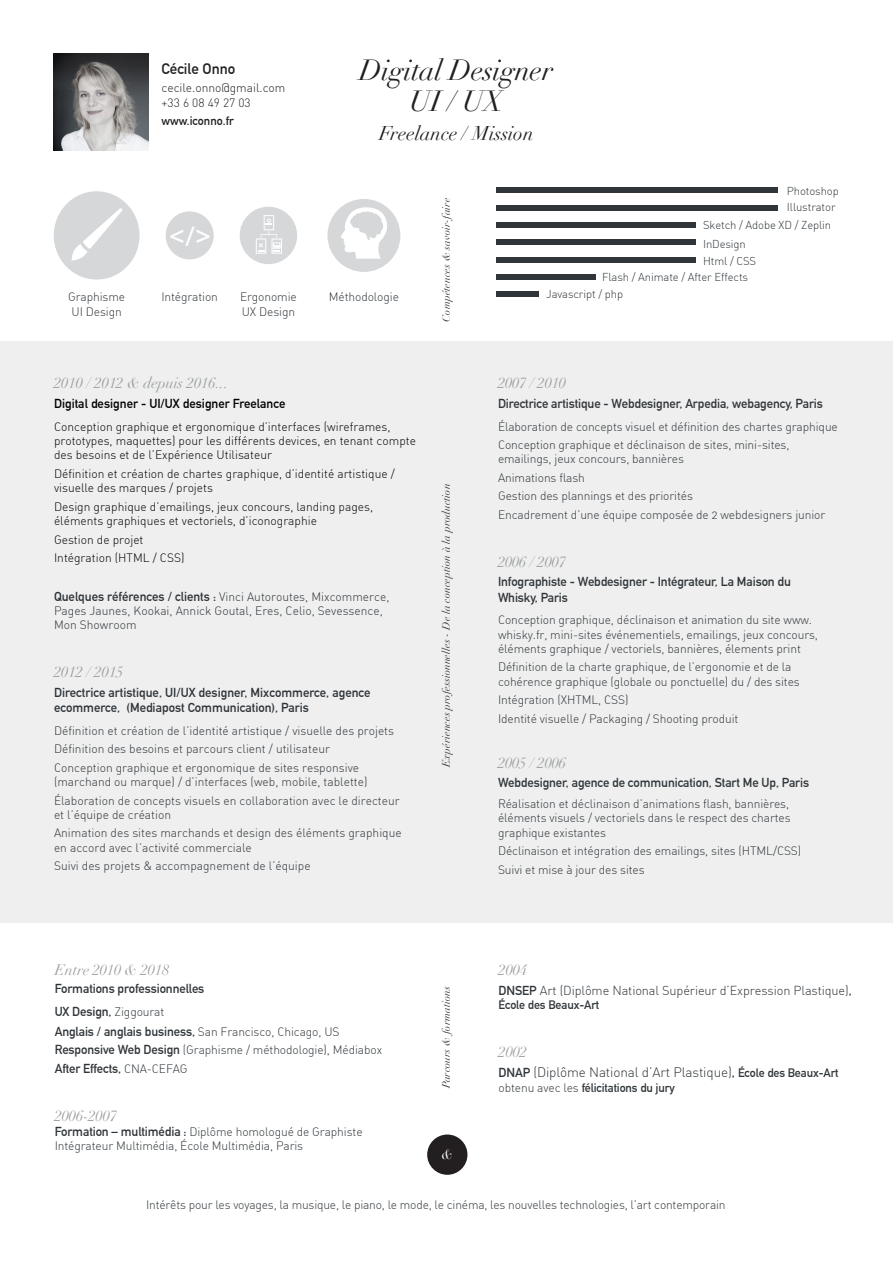
<style>
.page{position:relative;width:893px;height:1263px;background:#fff}
.page>*{position:absolute;margin:0;border:0;box-sizing:border-box;transform-origin:0 0}
.t1{font:italic 28.5px "Didot";letter-spacing:-.01em;color:#231f20}
.t2{font:600 27.15px "Open Sans";color:#fff}
.t3{font:italic 19.5px "Didot";color:#231f20}
.t4{font:italic 15px "Didot";letter-spacing:-.01em;color:#9da0a2}
.t5{font:italic 15px "Didot";color:#9b9f9f}
.t6{font:700 15px "DIN Alternate";color:#231f20}
.t7{font:300 13.5px "DIN Alternate";letter-spacing:-.01em;color:#2f3539}
.t8{font:italic 13.5px "Didot";color:#fff}
.t9{font:700 12.75px "DIN Alternate";letter-spacing:-.01em;color:#2f3539}
.t10{font:700 12.75px/15.3px "DIN Alternate";color:#2d3338}
.t11{font:300 12.75px "DIN Alternate";letter-spacing:-.01em;color:#2f3539}
.t12{font:700 12.75px "DIN Alternate";color:#000001}
.t13{font:300 12px/14.2px "DIN Alternate";letter-spacing:-.01em;color:#2f3539}
.t14{font:300 12px/14.2px "DIN Alternate";color:#2d3338}
.t15{font:300 12px/14.2px "DIN Alternate";color:#000001}
.t16{font:700 12px "DIN Alternate";letter-spacing:-.01em;color:#2f3539}
.t17{font:300 12px "DIN Alternate";color:#231f20}
.t18{font:700 12px "DIN Alternate";color:#231f20}
.t19{font:300 12px "DIN";color:#231f20}
.t20{font:300 11.25px "DIN Alternate";letter-spacing:-.01em;color:#2f3539}
.t21{font:italic 10.5px "Didot";letter-spacing:.015em;color:#2f3539}
.s1{font-weight:400}
.s2{font-weight:700;font-size:12.75px}
.s3{font-weight:300;font-size:12px}
.s4{font-weight:700}
.s5{font-weight:700;font-size:12px}
.s6{font-weight:300}
</style>
<div class="page">
<div style="left:0;top:7px;width:893px;height:1256px;background:#efefef"></div>
<div style="left:0;top:0;width:893px;height:340px;background:#fff"></div>
<div style="left:0;top:923px;width:893px;height:340px;background:#fff"></div>
<img style="left:54px;top:54px;width:95px;height:96px">
<div style="left:496px;top:274px;width:100px;height:6px;background:#2f3539"></div>
<div style="left:496px;top:257px;width:200px;height:5px;background:#2f3539"></div>
<div style="left:496px;top:291px;width:43px;height:6px;background:#2f3539"></div>
<div style="left:496px;top:188px;width:282px;height:5px;background:#2f3539"></div>
<div style="left:496px;top:205px;width:282px;height:5px;background:#2f3539"></div>
<div style="left:496px;top:222px;width:200px;height:6px;background:#2f3539"></div>
<div style="left:496px;top:239px;width:200px;height:6px;background:#2f3539"></div>
<div style="left:54px;top:191px;width:86px;height:89px;background:#d5d7d8;border-radius:50%"></div>
<svg style="left:72px;top:208px;width:50px;height:53px"></svg>
<div style="left:166px;top:211px;width:48px;height:48px;background:#d5d7d8;border-radius:50%"></div>
<div style="left:240px;top:207px;width:57px;height:57px;background:#d5d7d8;border-radius:50%"></div>
<svg style="left:256px;top:215px;width:26px;height:39px"></svg>
<div style="left:327px;top:199px;width:73px;height:73px;background:#d5d7d8;border-radius:50%"></div>
<svg style="left:341px;top:206px;width:47px;height:53px"></svg>
<div style="left:427px;top:1134px;width:40px;height:41px;background:#231f20;border-radius:50%"></div>
<p class="t6" style="left:161px;top:58px;width:75px">Cécile Onno</p>
<p class="t17" style="left:161px;top:81px;width:125px">cecile.onno@gmail.com</p>
<p class="t19" style="left:161px;top:95px;width:91px">+33 6 08 49 27 03</p>
<p class="t18" style="left:161px;top:111px;width:74px">www.iconno.fr</p>
<p class="t1" style="left:359px;top:52px;width:196px">Digital Designer</p>
<p class="t1" style="left:410px;top:84px;width:95px">UI / UX</p>
<p class="t3" style="left:379px;top:121px;width:156px">Freelance / Mission</p>
<p class="t20" style="left:787px;top:184px;width:53px">Photoshop</p>
<p class="t20" style="left:787px;top:200px;width:50px">Illustrator</p>
<p class="t20" style="left:703px;top:218px;width:130px">Sketch / Adobe XD / Zeplin</p>
<p class="t20" style="left:703px;top:237px;width:44px">InDesign</p>
<p class="t20" style="left:602px;top:270px;width:148px">Flash / Animate / After Effects</p>
<p class="t21" style="left:440px;top:321px;width:125px;rotate:-90deg">Compétences &amp; savoir-faire</p>
<p class="t2" style="left:169px;top:217px;width:43px">&lt;<span class="s1">/</span>&gt;</p>
<p class="t20" style="left:703px;top:254px;width:55px">Html / CSS</p>
<p class="t13" style="left:68px;top:290px;width:58px">Graphisme</p>
<p class="t20" style="left:546px;top:287px;width:78px">Javascript / php</p>
<p class="t13" style="left:72px;top:304px;width:52px">UI Design</p>
<p class="t13" style="left:161px;top:290px;width:58px">Intégration</p>
<p class="t13" style="left:240px;top:290px;width:58px">Ergonomie</p>
<p class="t13" style="left:242px;top:304px;width:55px">UX Design</p>
<p class="t13" style="left:329px;top:290px;width:72px">Méthodologie</p>
<p class="t5" style="left:54px;top:374px;width:176px">2010 / 2012 &amp; depuis 2016...</p>
<p class="t12" style="left:54px;top:394px;width:233px">Digital designer - UI/UX designer Freelance</p>
<p class="t15" style="left:54px;top:419px;width:363px">Conception graphique et ergonomique d’interfaces (wireframes, prototypes, maquettes) pour les différents devices, en tenant compte des besoins et de l’Expérience Utilisateur</p>
<p class="t15" style="left:54px;top:466px;width:342px">Définition et création de chartes graphique, d’identité artistique / visuelle des marques / projets</p>
<p class="t15" style="left:54px;top:499px;width:321px">Design graphique d’emailings, jeux concours, landing pages, éléments graphiques et vectoriels, d’iconographie</p>
<p class="t15" style="left:54px;top:532px;width:91px">Gestion de projet</p>
<p class="t15" style="left:54px;top:551px;width:132px">Intégration (HTML / CSS)</p>
<p class="t14" style="left:54px;top:589px;width:337px"><span class="s2">Quelques références / clients :</span> Vinci Autoroutes, Mixcommerce,<br>Pages Jaunes, Kookai, Annick Goutal, Eres, Celio, Sevessence,</p>
<p class="t14" style="left:54px;top:618px;width:84px">Mon Showroom</p>
<p class="t5" style="left:54px;top:663px;width:71px">2012 / 2015</p>
<p class="t10" style="left:54px;top:684px;width:318px">Directrice artistique, UI/UX designer, Mixcommerce, agence ecommerce, (Mediapost Communication), Paris</p>
<p class="t14" style="left:54px;top:723px;width:342px">Définition et création de l’identité artistique / visuelle des projets</p>
<p class="t14" style="left:54px;top:742px;width:277px">Définition des besoins et parcours client / utilisateur</p>
<p class="t14" style="left:54px;top:760px;width:315px">Conception graphique et ergonomique de sites responsive (marchand ou marque) / d’interfaces (web, mobile, tablette)</p>
<p class="t14" style="left:54px;top:793px;width:347px">Élaboration de concepts visuels en collaboration avec le directeur</p>
<p class="t14" style="left:54px;top:807px;width:119px">et l’équipe de création</p>
<p class="t14" style="left:54px;top:826px;width:349px">Animation des sites marchands et design des éléments graphique en accord avec l’activité commerciale</p>
<p class="t14" style="left:54px;top:858px;width:258px">Suivi des projets &amp; accompagnement de l’équipe</p>
<p class="t21" style="left:440px;top:767px;width:285px;rotate:-90deg">Expériences professionnelles - De la conception à la production</p>
<p class="t4" style="left:55px;top:960px;width:116px">Entre 2010 &amp; 2018</p>
<p class="t9" style="left:55px;top:979px;width:151px">Formations professionnelles</p>
<p class="t9" style="left:55px;top:1002px;width:111px">UX Design, <span class="s3">Ziggourat</span></p>
<p class="t9" style="left:55px;top:1021px;width:286px">Anglais / anglais business, <span class="s3">San Francisco, Chicago, US</span></p>
<p class="t13" style="left:55px;top:1043px;width:329px"><span class="s2">Responsive Web Design</span> (Graphisme / méthodologie), Médiabox</p>
<p class="t9" style="left:55px;top:1058px;width:135px">After Effects, <span class="s3">CNA-CEFAG</span></p>
<p class="t4" style="left:55px;top:1106px;width:64px">2006-2007</p>
<p class="t13" style="left:55px;top:1124px;width:309px"><span class="s2">Formation – multimédia :</span> Diplôme homologué de Graphiste<br>Intégrateur Multimédia, École Multimédia, Paris</p>
<p class="t21" style="left:440px;top:1088px;width:104px;rotate:-90deg">Parcours &amp; formations</p>
<p class="t8" style="left:442px;top:1146px;width:13px">&amp;</p>
<p class="t4" style="left:498px;top:374px;width:70px">2007 / 2010</p>
<p class="t9" style="left:498px;top:394px;width:326px">Directrice artistique - Webdesigner, Arpedia, webagency, Paris</p>
<p class="t13" style="left:498px;top:419px;width:341px">Élaboration de concepts visuel et définition des chartes graphique</p>
<p class="t13" style="left:498px;top:438px;width:293px">Conception graphique et déclinaison de sites, mini-sites, emailings, jeux concours, bannières</p>
<p class="t13" style="left:498px;top:470px;width:88px">Animations flash</p>
<p class="t13" style="left:498px;top:489px;width:196px">Gestion des plannings et des priorités</p>
<p class="t13" style="left:498px;top:507px;width:329px">Encadrement d’une équipe composée de 2 webdesigners junior</p>
<p class="t4" style="left:498px;top:552px;width:70px">2006 / 2007</p>
<p class="t9" style="left:498px;top:572px;width:294px">Infographiste - Webdesigner - Intégrateur, La Maison du</p>
<p class="t9" style="left:498px;top:587px;width:72px">Whisky, Paris</p>
<p class="t13" style="left:498px;top:613px;width:322px">Conception graphique, déclinaison et animation du site www. whisky.fr, mini-sites événementiels, emailings, jeux concours, éléments graphique / vectoriels, bannières, élements print</p>
<p class="t13" style="left:498px;top:660px;width:295px">Définition de la charte graphique, de l’ergonomie et de la</p>
<p class="t13" style="left:498px;top:674px;width:303px">cohérence graphique (globale ou ponctuelle) du / des sites</p>
<p class="t13" style="left:498px;top:693px;width:132px">Intégration (XHTML, CSS)</p>
<p class="t13" style="left:498px;top:711px;width:242px">Identité visuelle / Packaging / Shooting produit</p>
<p class="t4" style="left:498px;top:753px;width:70px">2005 / 2006</p>
<p class="t9" style="left:498px;top:773px;width:313px">Webdesigner, agence de communication, Start Me Up, Paris</p>
<p class="t13" style="left:498px;top:796px;width:294px">Réalisation et déclinaison d’animations flash, bannières, éléments visuels / vectoriels dans le respect des chartes graphique existantes</p>
<p class="t13" style="left:498px;top:843px;width:305px">Déclinaison et intégration des emailings, sites (HTML/CSS)</p>
<p class="t13" style="left:498px;top:862px;width:148px">Suivi et mise à jour des sites</p>
<p class="t4" style="left:499px;top:960px;width:30px">2004</p>
<p class="t11" style="left:499px;top:982px;width:355px"><span class="s4">DNSEP</span> Art (Diplôme National Supérieur d’Expression Plastique)<span class="s4">,</span></p>
<p class="t16" style="left:499px;top:995px;width:102px">École des Beaux-Art</p>
<p class="t4" style="left:499px;top:1042px;width:30px">2002</p>
<p class="t7" style="left:499px;top:1064px;width:342px"><span class="s2">DNAP</span> (Diplôme National d’Art Plastique)<span class="s4">,</span> <span class="s5">École des Beaux-Art</span></p>
<p class="t16" style="left:499px;top:1078px;width:178px"><span class="s6">obtenu avec les</span> félicitations du jury</p>
<p class="t13" style="left:146px;top:1198px;width:581px">Intérêts pour les voyages, la musique, le piano, le mode, le cinéma, les nouvelles technologies, l’art contemporain</p>
</div>
